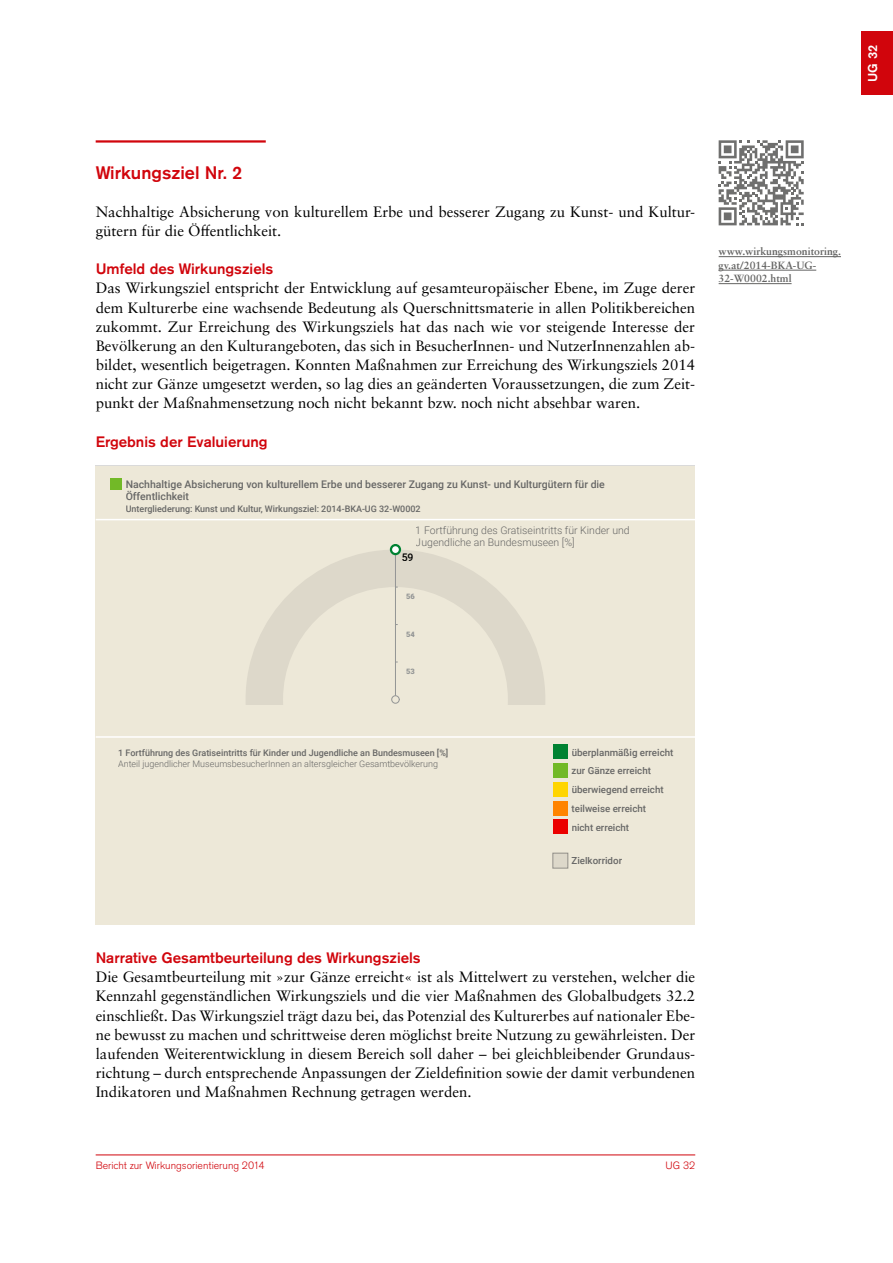
<style>
.page{position:relative;width:893px;height:1263px;background:#fff}
.page>*{position:absolute;margin:0;border:0;box-sizing:border-box;transform-origin:0 0}
.Uberschrift_2{font:500 18px "Akzidenz Grotesk Pro";color:#d1050c}
.Lauftext{font:15px/19.2px "Sabon LT Pro";color:#000;text-align:justify}
.Uberschrift_3{font:500 15px "Akzidenz Grotesk Pro";color:#d1050c}
.t1{font:500 12.75px "Akzidenz Grotesk Pro";color:#fff}
.t2{font:500 10.5px/12px "Roboto";color:#676766}
.t3{font:300 10.5px/12px "Roboto";color:#676766}
.t4{font:700 10.5px/13.5px "Sabon LT Pro";color:#636362}
.t5{font:300 10.5px "Akzidenz Grotesk Pro";color:#d1050c}
.t6{font:500 10.5px "Roboto";color:#000}
.t7{font:500 9.75px/18.8px "Roboto";color:#676766}
.t8{font:500 9px "Roboto";color:#676766}
.t9{font:300 9px "Roboto";color:#676766}
.t10{font:900 7.5px "Roboto";color:#939595}
</style>
<div class="page">
<hr style="left:96px;top:1154px;width:599px;height:1px;background:#d1050c">
<hr style="left:96px;top:140px;width:170px;height:3px;background:#d1050c">
<div style="left:96px;top:466px;width:599px;height:374px;background:#ede8d8"></div>
<div style="left:111px;top:478px;width:11px;height:12px;background:#72b927"></div>
<hr style="left:96px;top:519px;width:599px;height:1px;background:#fff">
<div style="left:246px;top:550px;width:299px;height:299px;background:#ddd8ca;border-radius:50%"></div>
<div style="left:283px;top:587px;width:225px;height:225px;background:#ede8d8;border-radius:50%"></div>
<div style="left:395px;top:549px;width:5px;height:151px;border:1px solid #939595"></div>
<div style="left:391px;top:545px;width:9px;height:9px;background:#fff;border-radius:50%"></div>
<div style="left:390px;top:544px;width:11px;height:11px;border:2px solid #008232;border-radius:50%"></div>
<div style="left:392px;top:696px;width:7px;height:7px;background:#ede8d8;border-radius:50%"></div>
<div style="left:391px;top:695px;width:9px;height:9px;border:1px solid #939595;border-radius:50%"></div>
<div style="left:96px;top:705px;width:599px;height:220px;background:#ede8d8"></div>
<hr style="left:96px;top:736px;width:599px;height:2px;background:#fff">
<div style="left:553px;top:744px;width:15px;height:15px;background:#008232"></div>
<div style="left:553px;top:763px;width:15px;height:15px;background:#72b927"></div>
<div style="left:553px;top:782px;width:15px;height:15px;background:#ffd500"></div>
<div style="left:553px;top:801px;width:15px;height:15px;background:#ff8400"></div>
<div style="left:553px;top:819px;width:15px;height:15px;background:#eb0000"></div>
<div style="left:553px;top:853px;width:15px;height:15px;background:#ddd8ca"></div>
<div style="left:552px;top:853px;width:16px;height:15px;border:1px solid #928f89"></div>
<svg style="left:719px;top:140px;width:85px;height:85px"></svg>
<hr style="left:719px;top:256px;width:122px;height:1px;background:#636362">
<hr style="left:719px;top:270px;width:97px;height:1px;background:#636362">
<hr style="left:719px;top:283px;width:73px;height:1px;background:#636362">
<div style="left:861px;top:32px;width:32px;height:63px;background:#d1050c"></div>
<p class="t1" style="left:864px;top:82px;width:39px;rotate:-90deg">UG 32</p>
<h2 class="Uberschrift_2" style="left:96px;top:161px;width:148px">Wirkungsziel Nr. 2</h2>
<p class="Lauftext" style="left:96px;top:202px;width:601px">Nachhaltige Absicherung von kulturellem Erbe und besserer Zugang zu Kunst- und Kultur&shy;gütern für die Öffentlichkeit.</p>
<p class="Uberschrift_3" style="left:96px;top:259px;width:179px">Umfeld des Wirkungsziels</p>
<p class="Lauftext" style="left:96px;top:278px;width:601px">Das Wirkungsziel entspricht der Entwicklung auf gesamteuropäischer Ebene, im Zuge derer dem Kulturerbe eine wachsende Bedeutung als Querschnittsmaterie in allen Politikbereichen zukommt. Zur Erreichung des Wirkungsziels hat das nach wie vor steigende Interesse der Bevölkerung an den Kulturangeboten, das sich in BesucherInnen- und NutzerInnenzahlen ab&shy;bildet, wesentlich beigetragen. Konnten Maßnahmen zur Erreichung des Wirkungsziels 2014 nicht zur Gänze umgesetzt werden, so lag dies an geänderten Voraussetzungen, die zum Zeit&shy;punkt der Maßnahmensetzung noch nicht bekannt bzw. noch nicht absehbar waren.</p>
<p class="Uberschrift_3" style="left:96px;top:431px;width:174px">Ergebnis der Evaluierung</p>
<p class="t2" style="left:126px;top:478px;width:481px">Nachhaltige Absicherung von kulturellem Erbe und besserer Zugang zu Kunst- und Kulturgütern für die<br>Öffentlichkeit</p>
<p class="t8" style="left:126px;top:503px;width:297px">Untergliederung: Kunst und Kultur, Wirkungsziel: 2014-BKA-UG 32-W0002</p>
<p class="t3" style="left:416px;top:524px;width:215px">1 Fortführung des Gratiseintritts für Kinder und<br>Jugendliche an Bundesmuseen [%]</p>
<p class="t6" style="left:401px;top:550px;width:13px">59</p>
<p class="t10" style="left:406px;top:591px;width:10px">56</p>
<p class="t10" style="left:406px;top:629px;width:10px">54</p>
<p class="t10" style="left:406px;top:666px;width:10px">53</p>
<p class="t4" style="left:719px;top:244px;width:124px">www.wirkungsmonitoring. gv.at/2014-BKA-UG-<br>32-W0002.html</p>
<p class="t8" style="left:118px;top:746px;width:332px">1 Fortführung des Gratiseintritts für Kinder und Jugendliche an Bundesmuseen [%]</p>
<p class="t9" style="left:118px;top:757px;width:321px">Anteil jugendlicher MuseumsbesucherInnen an altersgleicher Gesamtbevölkerung</p>
<p class="t7" style="left:572px;top:742px;width:103px">überplanmäßig erreicht zur Gänze erreicht überwiegend erreicht teilweise erreicht<br>nicht erreicht</p>
<p class="t7" style="left:572px;top:851px;width:52px">Zielkorridor</p>
<p class="Uberschrift_3" style="left:96px;top:948px;width:327px">Narrative Gesamtbeurteilung des Wirkungsziels</p>
<p class="Lauftext" style="left:96px;top:967px;width:601px">Die Gesamtbeurteilung mit »zur Gänze erreicht« ist als Mittelwert zu verstehen, welcher die Kennzahl gegenständlichen Wirkungsziels und die vier Maßnahmen des Globalbudgets 32.2 einschließt. Das Wirkungsziel trägt dazu bei, das Potenzial des Kulturerbes auf nationaler Ebe&shy;ne bewusst zu machen und schrittweise deren möglichst breite Nutzung zu gewährleisten. Der laufenden Weiterentwicklung in diesem Bereich soll daher – bei gleichbleibender Grundaus&shy;richtung – durch entsprechende Anpassungen der Zieldefinition sowie der damit verbundenen Indikatoren und Maßnahmen Rechnung getragen werden.</p>
<p class="t5" style="left:96px;top:1158px;width:170px">Bericht zur Wirkungsorientierung 2014</p>
<p class="t5" style="left:665px;top:1158px;width:31px">UG 32</p>
</div>
